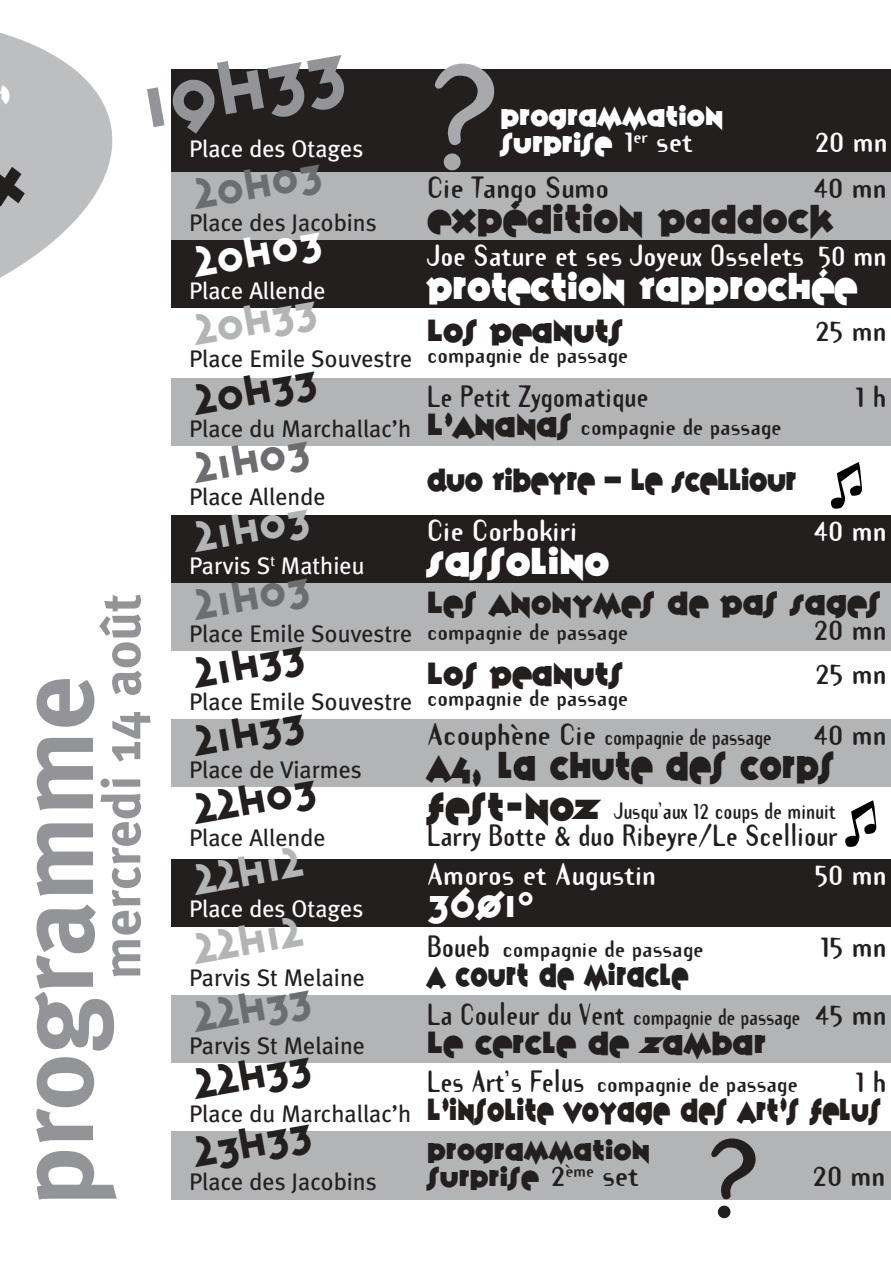
<style>
.page{position:relative;width:891px;height:1275px;background:#fff}
.page>*{position:absolute;margin:0;border:0;box-sizing:border-box;transform-origin:0 0}
.t1{font:700 108px "Meta Plus";color:#939497}
.t2{font:66px "Variex";color:#939497}
.t3{font:700 54px "Meta Plus";color:#939497}
.t4{font:37.5px "Variex";color:#231f1f}
.t5{font:37.5px "Variex";color:#6c6d70}
.t6{font:37.5px "Variex";color:#b2b4b6}
.t7{font:37.5px "Variex";color:#fff}
.t8{font:36px "Variex";color:#fff}
.t9{font:700 33px "Variex";color:#fff;scale:.95 1}
.t10{font:700 33px "Variex";color:#231f1f;scale:.9 1}
.t11{font:700 33px "Variex";color:#231f1f}
.t12{font:700 33px "Variex";color:#fff}
.t13{font:700 27px "Template Gothic";color:#231f1f;scale:.9 1}
.t14{font:700 27px "Variex";color:#231f1f}
.t15{font:700 27px "Template Gothic";color:#231f1f}
.t16{font:700 27px "Variex";color:#231f1f;scale:.85 1}
.t17{font:700 27px "Template Gothic";color:#fff}
.t18{font:700 27px "Template Gothic";color:#fff;scale:.95 1}
.t19{font:700 27px "Variex";letter-spacing:-.025em;color:#231f1f;scale:.9 1}
.t20{font:24px "Meta Plus";color:#231f1f}
.t21{font:24px "Meta Plus";color:#fff}
.t22{font:700 24px/26.4px "Variex";color:#fff}
.t23{font:700 24px/26.4px "Variex";color:#231f1f}
.t24{font:700 21px "Template Gothic";color:#231f1f}
.t25{font:700 21px "Template Gothic";color:#231f1f;scale:.85 1}
.s1{font-family:"Template Gothic";font-size:27px}
.s2{font-family:"Variex";font-size:27px}
.s3{font-family:"Template Gothic";font-weight:700;font-size:21px}
.s4{font-size:27px}
.s5{font-family:"Variex";font-size:33px}
.s6{font-size:21px}
</style>
<div class="page">
<div style="left:172px;top:69px;width:719px;height:104px;background:#231f1f"></div>
<svg style="left:0;top:32px;width:113px;height:246px;fill:#bcbec0"></svg>
<div style="left:172px;top:173px;width:719px;height:68px;background:#b2b4b6"></div>
<div style="left:172px;top:241px;width:719px;height:68px;background:#231f1f"></div>
<div style="left:172px;top:379px;width:719px;height:68px;background:#b2b4b6"></div>
<div style="left:172px;top:516px;width:719px;height:68px;background:#231f1f"></div>
<div style="left:172px;top:584px;width:719px;height:68px;background:#b2b4b6"></div>
<div style="left:172px;top:720px;width:719px;height:68px;background:#b2b4b6"></div>
<svg style="left:830px;top:462px;width:32px;height:47px"></svg>
<svg style="left:845px;top:800px;width:31px;height:47px"></svg>
<div style="left:172px;top:859px;width:719px;height:68px;background:#231f1f"></div>
<div style="left:172px;top:996px;width:719px;height:68px;background:#b2b4b6"></div>
<div style="left:172px;top:1063px;width:719px;height:68px;background:#fff"></div>
<div style="left:172px;top:1131px;width:719px;height:68px;background:#b2b4b6"></div>
<svg style="left:0;top:85px;width:11px;height:20px"></svg>
<svg style="left:0;top:165px;width:26px;height:43px"></svg>
<svg style="left:420px;top:172px;width:79px;height:1px"></svg>
<svg style="left:700px;top:1199px;width:59px;height:1px"></svg>
<h2 class="t2" style="left:136px;top:75px;width:207px;rotate:-10deg">19h33</h2>
<p class="t21" style="left:189px;top:139px;width:176px">Place des Otages</p>
<h3 class="t5" style="left:191px;top:179px;width:130px;rotate:-10deg">20h03</h3>
<p class="t20" style="left:189px;top:213px;width:189px">Place des Jacobins</p>
<h3 class="t7" style="left:191px;top:246px;width:130px;rotate:-10deg">20h03</h3>
<p class="t21" style="left:189px;top:281px;width:138px">Place Allende</p>
<h3 class="t6" style="left:191px;top:315px;width:125px;rotate:-10deg">20h33</h3>
<p class="t20" style="left:189px;top:349px;width:225px">Place Emile Souvestre</p>
<h3 class="t4" style="left:191px;top:385px;width:125px;rotate:-10deg">20h33</h3>
<p class="t20" style="left:189px;top:419px;width:224px">Place du Marchallac’h</p>
<h3 class="t5" style="left:191px;top:453px;width:118px;rotate:-10deg">21h03</h3>
<p class="t20" style="left:189px;top:487px;width:138px">Place Allende</p>
<p class="t22" style="left:500px;top:105px;width:224px">programmation surprise <span class="s1">1</span><sup>er</sup> <span class="s1">set</span></p>
<p class="t17" style="left:815px;top:129px;width:74px">20 mn</p>
<p class="t15" style="left:427px;top:176px;width:183px">Cie Tango Sumo</p>
<p class="t15" style="left:814px;top:176px;width:74px">40 mn</p>
<h3 class="t11" style="left:427px;top:204px;width:408px">Expédition Paddock</h3>
<p class="t18" style="left:427px;top:244px;width:485px">Joe Sature et ses Joyeux Osselets 50 mn</p>
<h3 class="t9" style="left:427px;top:272px;width:454px">Protection Rapprochée</h3>
<p class="t14" style="left:427px;top:318px;width:198px">Los Peanuts</p>
<p class="t15" style="left:815px;top:318px;width:73px">25 mn</p>
<p class="t24" style="left:427px;top:345px;width:203px">compagnie de passage</p>
<p class="t13" style="left:427px;top:385px;width:247px">Le Petit Zygomatique</p>
<p class="t15" style="left:855px;top:385px;width:33px">1 h</p>
<p class="t24" style="left:427px;top:418px;width:356px"><span class="s2">L’Ananas</span> compagnie de passage</p>
<p class="t19" style="left:427px;top:467px;width:412px">Duo Ribeyre – Le Scelliour</p>
<h3 class="t3" style="left:100px;top:979px;width:387px;rotate:-90deg">mercredi 14 août</h3>
<h1 class="t1" style="left:11px;top:1206px;width:532px;rotate:-90deg">programme</h1>
<h3 class="t6" style="left:191px;top:521px;width:118px;rotate:-10deg">21h03</h3>
<p class="t17" style="left:427px;top:519px;width:152px">Cie Corbokiri</p>
<p class="t17" style="left:814px;top:519px;width:74px">40 mn</p>
<p class="t21" style="left:189px;top:556px;width:177px">Parvis S<sup>t</sup> Mathieu</p>
<h3 class="t12" style="left:427px;top:547px;width:184px">Sassolino</h3>
<h3 class="t5" style="left:191px;top:589px;width:118px;rotate:-10deg">21h03</h3>
<p class="t14" style="left:427px;top:590px;width:456px">Les Anonymes de Pas Sages</p>
<p class="t20" style="left:189px;top:624px;width:441px">Place Emile Souvestre <span class="s3">compagnie de passage</span></p>
<p class="t15" style="left:814px;top:617px;width:74px">20 mn</p>
<h3 class="t4" style="left:191px;top:657px;width:113px;rotate:-10deg">21h33</h3>
<p class="t14" style="left:427px;top:661px;width:198px">Los Peanuts</p>
<p class="t15" style="left:815px;top:661px;width:73px">25 mn</p>
<p class="t20" style="left:189px;top:692px;width:441px">Place Emile Souvestre <sup>compagnie</sup> <sup>de</sup> <sup>passage</sup></p>
<h3 class="t4" style="left:191px;top:725px;width:113px;rotate:-10deg">21h33</h3>
<p class="t25" style="left:427px;top:728px;width:407px"><span class="s4">Acouphène Cie</span> compagnie de passage</p>
<p class="t15" style="left:814px;top:723px;width:74px">40 mn</p>
<p class="t20" style="left:189px;top:760px;width:174px">Place de Viarmes</p>
<h3 class="t10" style="left:427px;top:751px;width:454px">A4, la chute des corps</h3>
<h3 class="t4" style="left:191px;top:793px;width:125px;rotate:-10deg">22h03</h3>
<p class="t25" style="left:427px;top:802px;width:482px"><span class="s5">Fest-Noz</span> Jusqu’aux 12 coups de minuit</p>
<p class="t20" style="left:189px;top:828px;width:138px">Place Allende</p>
<p class="t13" style="left:427px;top:824px;width:458px">Larry Botte &amp; duo Ribeyre/Le Scelliour</p>
<h3 class="t6" style="left:191px;top:864px;width:112px;rotate:-10deg">22h12</h3>
<p class="t17" style="left:427px;top:862px;width:230px">Amoros et Augustin</p>
<p class="t17" style="left:814px;top:862px;width:73px">50 mn</p>
<h3 class="t8" style="left:427px;top:887px;width:108px">36Ø1<sup>o</sup></h3>
<p class="t21" style="left:189px;top:899px;width:176px">Place des Otages</p>
<h3 class="t6" style="left:191px;top:934px;width:112px;rotate:-10deg">22h12</h3>
<p class="t24" style="left:427px;top:939px;width:278px"><span class="s4">Boueb</span> compagnie de passage</p>
<p class="t15" style="left:820px;top:934px;width:68px">15 mn</p>
<p class="t20" style="left:189px;top:968px;width:178px">Parvis St Melaine</p>
<p class="t16" style="left:427px;top:962px;width:309px">A court de miracle</p>
<h3 class="t5" style="left:191px;top:1002px;width:120px;rotate:-10deg">22h33</h3>
<p class="t13" style="left:427px;top:1002px;width:512px">La Couleur du Vent <span class="s6">compagnie de passage</span> 45 mn</p>
<p class="t20" style="left:189px;top:1036px;width:178px">Parvis St Melaine</p>
<p class="t14" style="left:427px;top:1030px;width:341px">Le Cercle de Zambar</p>
<h3 class="t4" style="left:191px;top:1069px;width:120px;rotate:-10deg">22h33</h3>
<p class="t24" style="left:427px;top:1075px;width:372px"><span class="s4">Les Art’s Felus</span> compagnie de passage</p>
<p class="t15" style="left:855px;top:1070px;width:33px">1 h</p>
<p class="t16" style="left:427px;top:1098px;width:536px">L’insolite voyage des Art’s Felus</p>
<p class="t23" style="left:427px;top:1139px;width:224px">programmation surprise <span class="s1">2</span><sup>ème</sup></p>
<p class="t20" style="left:189px;top:1103px;width:224px">Place du Marchallac’h</p>
<h3 class="t4" style="left:191px;top:1136px;width:120px;rotate:-10deg">23h33</h3>
<p class="t20" style="left:189px;top:1171px;width:189px">Place des Jacobins</p>
<p class="t15" style="left:602px;top:1163px;width:38px">set</p>
<p class="t15" style="left:813px;top:1163px;width:74px">20 mn</p>
</div>
